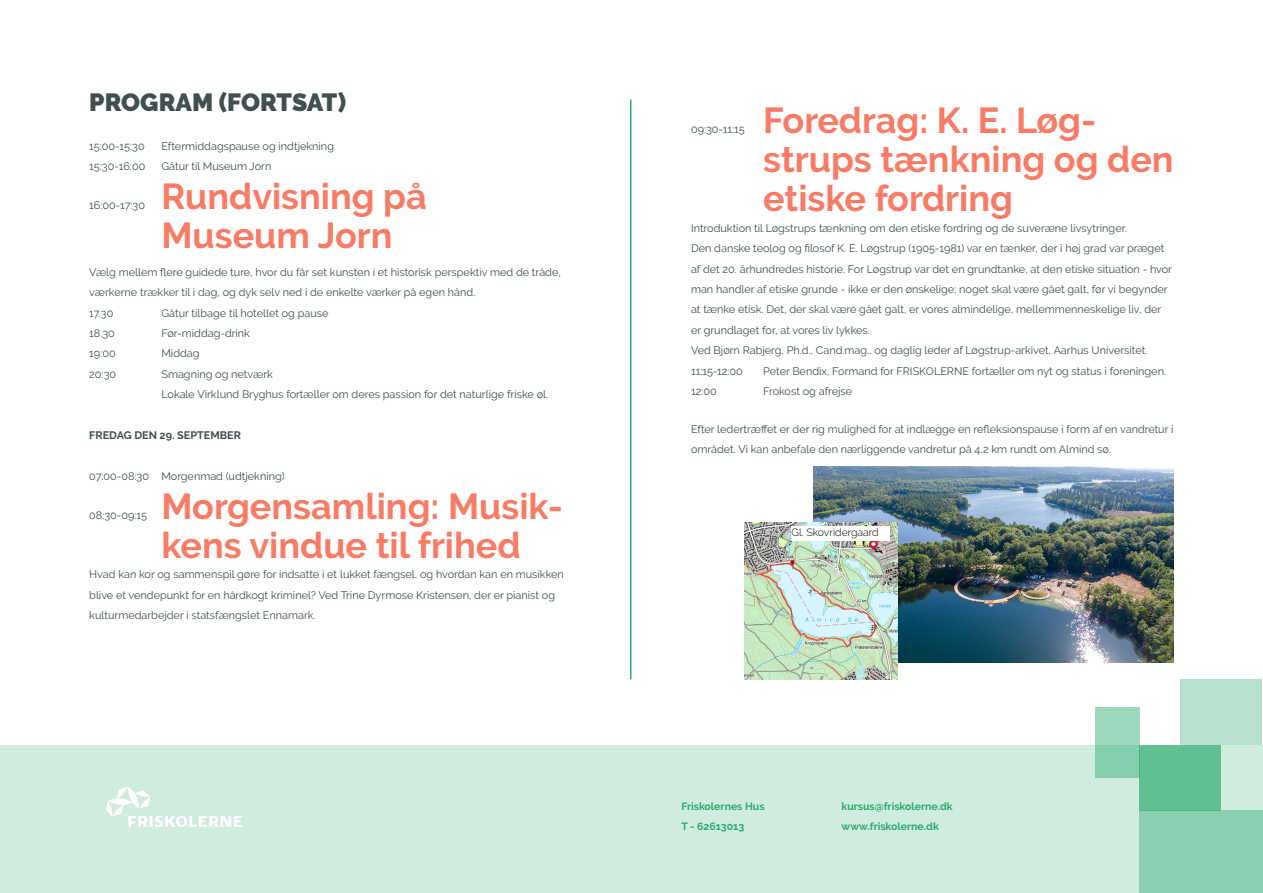
<style>
.page{position:relative;width:1263px;height:893px;background:#fff}
.page>*{position:absolute;margin:0;border:0;box-sizing:border-box;transform-origin:0 0}
.t1{font:700 36px/39px "Raleway";color:#f87b65}
.t2{font:900 24.9px "Raleway";color:#40504f}
.t3{font:10.95px/20.4px "Raleway";color:#40504f}
.t4{font:700 10.95px "Raleway";color:#40504f}
.t5{font:700 10.5px/19.8px "Raleway";color:#2bab6e}
.t6{font:300 10.5px "Raleway";color:#000}
</style>
<div class="page">
<div style="left:1180px;top:679px;width:82px;height:66px;background:#b5e1cc"></div>
<div style="left:1095px;top:707px;width:44px;height:70px;background:#9dd8bc"></div>
<svg style="left:0;top:745px;width:1263px;height:147px;background:#c8e8d9"></svg>
<svg style="left:106px;top:787px;width:136px;height:40px"></svg>
<hr style="left:630px;top:100px;width:1px;height:579px;background:#2bab6e">
<img style="left:813px;top:466px;width:361px;height:197px">
<img style="left:745px;top:522px;width:153px;height:157px">
<svg style="left:870px;top:540px;width:7px;height:10px"></svg>
<div style="left:792px;top:526px;width:98px;height:14px;background:#fff"></div>
<p class="t2" style="left:89px;top:87px;width:258px">PROGRAM (FORTSAT)</p>
<p class="t3" style="left:89px;top:135px;width:57px">15:00-15:30</p>
<p class="t3" style="left:161px;top:135px;width:174px">Eftermiddagspause og indtjekning</p>
<p class="t3" style="left:89px;top:156px;width:58px">15:30-16:00</p>
<p class="t3" style="left:161px;top:156px;width:111px">Gåtur til Museum Jorn</p>
<p class="t3" style="left:89px;top:195px;width:57px">16:00-17:30</p>
<p class="t1" style="left:161px;top:177px;width:267px">Rundvisning på</p>
<p class="t1" style="left:161px;top:216px;width:233px">Museum Jorn</p>
<p class="t3" style="left:89px;top:262px;width:473px">Vælg mellem flere guidede ture, hvor du får set kunsten i et historisk perspektiv med de tråde,</p>
<p class="t3" style="left:89px;top:282px;width:387px">værkerne trækker til i dag, og dyk selv ned i de enkelte værker på egen hånd.</p>
<p class="t3" style="left:89px;top:303px;width:26px">17.30</p>
<p class="t3" style="left:161px;top:303px;width:169px">Gåtur tilbage til hotellet og pause</p>
<p class="t3" style="left:89px;top:323px;width:27px">18.30</p>
<p class="t3" style="left:161px;top:323px;width:90px">Før-middag-drink</p>
<p class="t3" style="left:89px;top:343px;width:28px">19:00</p>
<p class="t3" style="left:161px;top:343px;width:40px">Middag</p>
<p class="t3" style="left:89px;top:364px;width:28px">20:30</p>
<p class="t3" style="left:161px;top:364px;width:388px">Smagning og netværk<br>Lokale Virklund Bryghus fortæller om deres passion for det naturlige friske øl.</p>
<p class="t4" style="left:89px;top:429px;width:153px">FREDAG DEN 29. SEPTEMBER</p>
<p class="t3" style="left:89px;top:466px;width:197px">07:00-08:30 Morgenmad (udtjekning)</p>
<p class="t3" style="left:89px;top:505px;width:59px">08:30-09:15</p>
<p class="t1" style="left:161px;top:487px;width:403px">Morgensamling: Musik&shy;kens vindue til frihed</p>
<p class="t3" style="left:89px;top:564px;width:476px">Hvad kan kor og sammenspil gøre for indsatte i et lukket fængsel, og hvordan kan en musikken</p>
<p class="t3" style="left:89px;top:584px;width:467px">blive et vendepunkt for en hårdkogt kriminel? Ved Trine Dyrmose Kristensen, der er pianist og</p>
<p class="t3" style="left:89px;top:605px;width:228px">kulturmedarbejder i statsfængslet Ennamark.</p>
<p class="t1" style="left:763px;top:101px;width:412px">Foredrag: K. E. Løg&shy;strups tænkning og den etiske fordring</p>
<p class="t3" style="left:691px;top:218px;width:438px">Introduktion til Løgstrups tænkning om den etiske fordring og de suveræne livsytringer.</p>
<p class="t3" style="left:691px;top:238px;width:475px">Den danske teolog og filosof K. E. Løgstrup (1905-1981) var en tænker, der i høj grad var præget</p>
<p class="t3" style="left:691px;top:258px;width:483px">af det 20. århundredes historie. For Løgstrup var det en grundtanke, at den etiske situation - hvor</p>
<p class="t3" style="left:691px;top:279px;width:478px">man handler af etiske grunde - ikke er den ønskelige; noget skal være gået galt, før vi begynder</p>
<p class="t3" style="left:691px;top:299px;width:472px">at tænke etisk. Det, der skal være gået galt, er vores almindelige, mellemmenneskelige liv, der</p>
<p class="t3" style="left:691px;top:320px;width:180px">er grundlaget for, at vores liv lykkes.</p>
<p class="t3" style="left:691px;top:340px;width:458px">Ved Bjørn Rabjerg, Ph.d., Cand.mag., og daglig leder af Løgstrup-arkivet, Aarhus Universitet.</p>
<p class="t3" style="left:691px;top:360px;width:53px">11:15-12:00</p>
<p class="t3" style="left:763px;top:360px;width:404px">Peter Bendix, Formand for FRISKOLERNE fortæller om nyt og status i foreningen.</p>
<p class="t3" style="left:691px;top:381px;width:27px">12:00</p>
<p class="t3" style="left:763px;top:381px;width:91px">Frokost og afrejse</p>
<p class="t3" style="left:691px;top:419px;width:484px">Efter ledertræffet er der rig mulighed for at indlægge en refleksionspause i form af en vandretur i</p>
<p class="t3" style="left:691px;top:439px;width:422px">området. Vi kan anbefale den nærliggende vandretur på 4,2 km rundt om Almind sø.</p>
<p class="t3" style="left:691px;top:119px;width:55px">09:30-11:15</p>
<p class="t6" style="left:792px;top:526px;width:89px">Gl. Skovridergaard</p>
<p class="t5" style="left:681px;top:796px;width:85px">Friskolernes Hus<br>T - 62613013</p>
<p class="t5" style="left:841px;top:796px;width:113px">kursus@friskolerne.dk www.friskolerne.dk</p>
</div>
